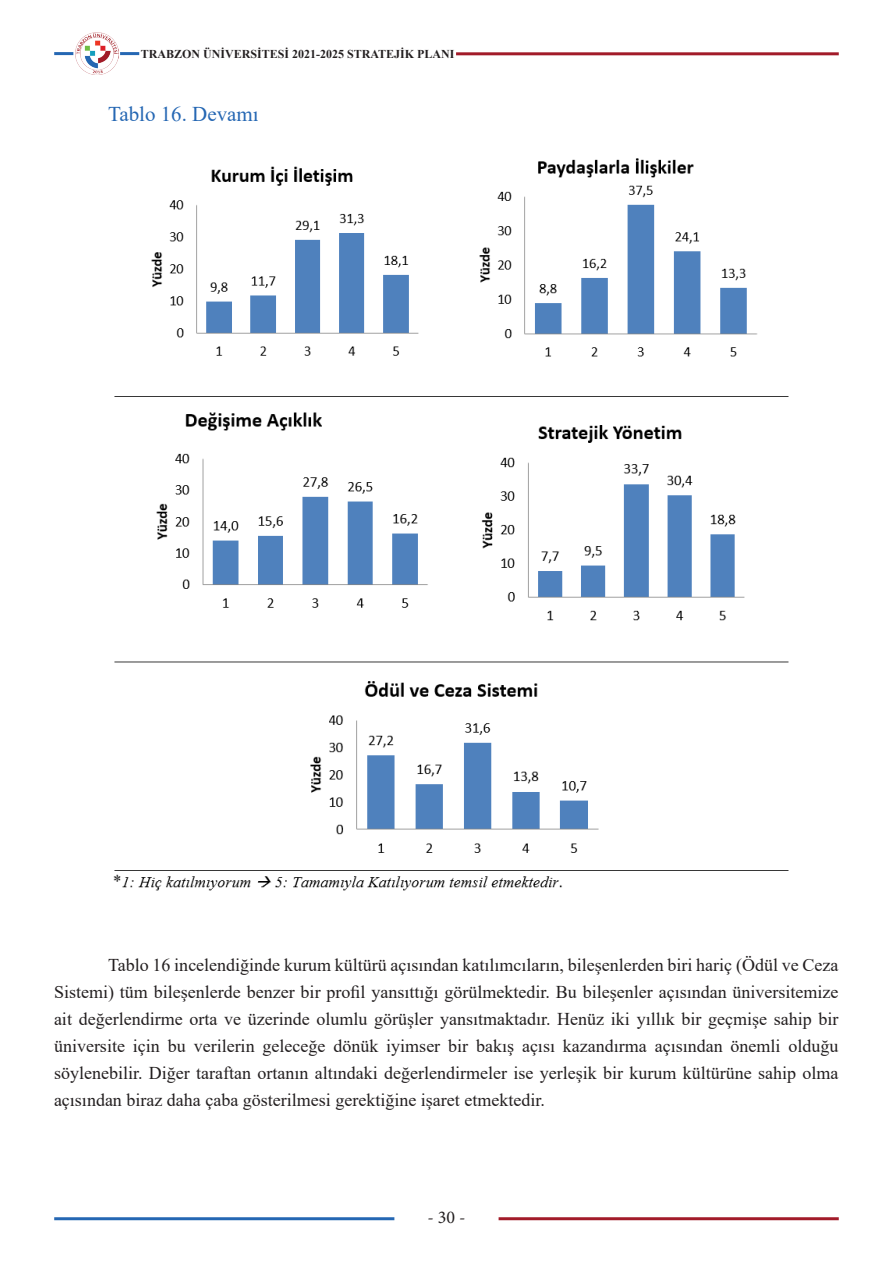
<style>
.page{position:relative;width:893px;height:1263px;background:#fff}
.page>*{position:absolute;margin:0;border:0;box-sizing:border-box;transform-origin:0 0}
.t1{font:21px "Times New Roman";color:#2567b3}
.t2{font:18px/27px "Times New Roman";color:#231f20;text-align:justify}
.t3{font:18px "Minion Pro";color:#231f20}
.t4{font:700 12px "Times New Roman";color:#231f20}
</style>
<div class="page">
<hr style="left:54px;top:52px;width:85px;height:3px;background:#2567b3">
<hr style="left:54px;top:1217px;width:340px;height:3px;background:#2567b3">
<hr style="left:499px;top:1217px;width:340px;height:3px;background:#a21b29">
<hr style="left:456px;top:52px;width:383px;height:3px;background:#a21b29">
<svg style="left:73px;top:30px;width:47px;height:47px"></svg>
<img style="left:75px;top:32px;width:43px;height:43px">
<img style="left:151px;top:158px;width:607px;height:199px">
<img style="left:113px;top:396px;width:676px;height:495px">
<p class="t4" style="left:141px;top:45px;width:315px">TRABZON ÜNİVERSİTESİ 2021-2025 STRATEJİK PLANI</p>
<p class="t1" style="left:108px;top:99px;width:152px">Tablo 16. Devamı</p>
<p class="t2" style="left:54px;top:951px;width:786px;text-indent:54px">Tablo 16 incelendiğinde kurum kültürü açısından katılımcıların, bileşenlerden biri hariç (Ödül ve Ceza Sistemi) tüm bileşenlerde benzer bir profil yansıttığı görülmektedir. Bu bileşenler açısından üniversitemize ait değerlendirme orta ve üzerinde olumlu görüşler yansıtmaktadır. Henüz iki yıllık bir geçmişe sahip bir üniversite için bu verilerin geleceğe dönük iyimser bir bakış açısı kazandırma açısından önemli olduğu söylenebilir. Diğer taraftan ortanın altındaki değerlendirmeler ise yerleşik bir kurum kültürüne sahip olma açısından biraz daha çaba gösterilmesi gerektiğine işaret etmektedir.</p>
<p class="t3" style="left:427px;top:1205px;width:40px">- 30 -</p>
</div>
